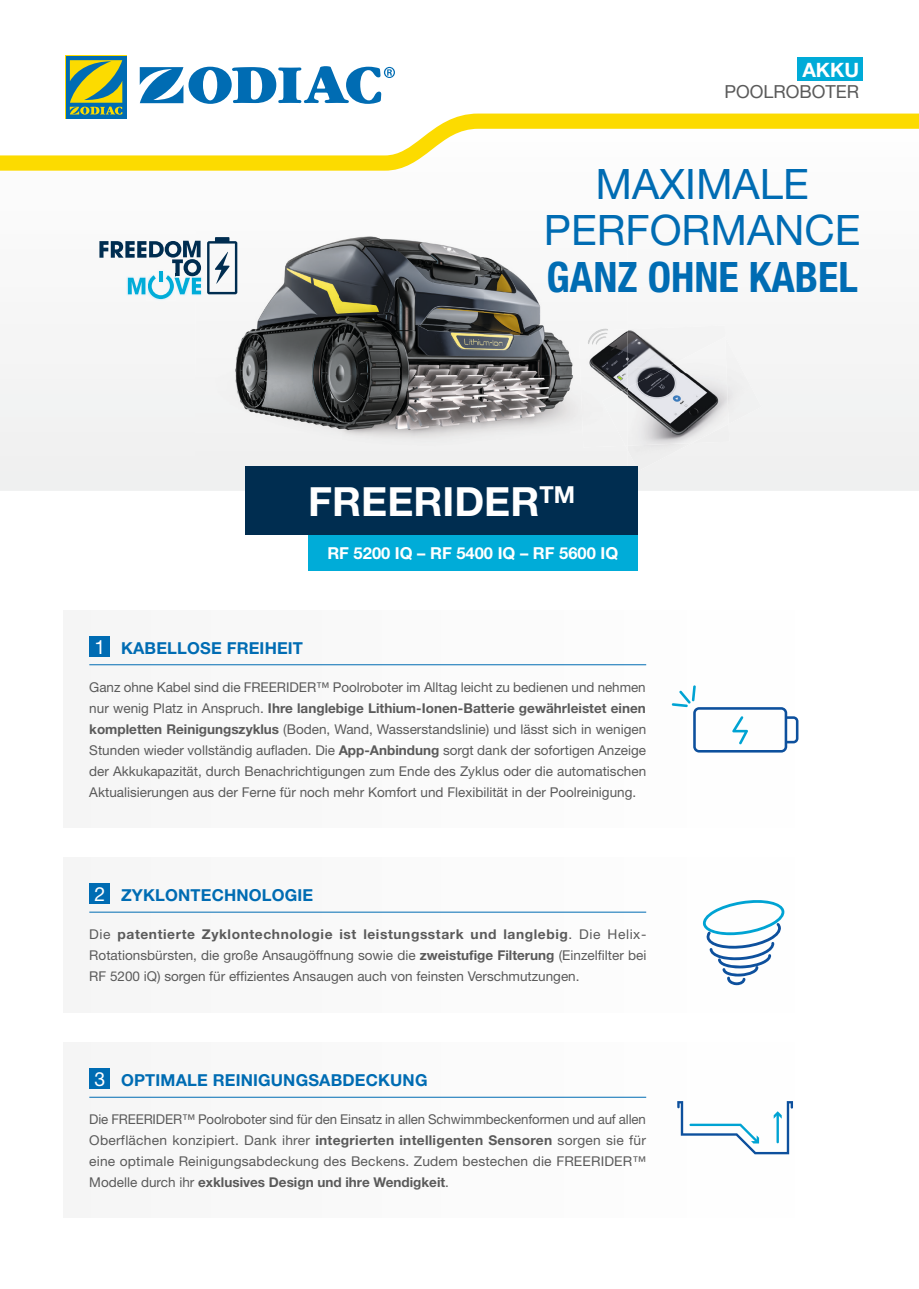
<style>
.page{position:relative;width:919px;height:1289px;background:#fff}
.page>*{position:absolute;margin:0;border:0;box-sizing:border-box;transform-origin:0 0}
.t1{font:42px/46.5px "Helvetica Neue";color:#006cb3;text-align:center}
.t2{font:700 condensed 42px "Helvetica Neue";color:#006cb3}
.t3{font:700 40.2px "Helvetica Neue";color:#fff}
.t4{font:700 19.8px "Helvetica Neue";color:#fff}
.t5{font:18px "Helvetica Neue";color:#5a5a5a}
.t6{font:700 16.5px "Helvetica Neue";letter-spacing:.01em;color:#006cb3}
.t7{font:700 16.5px "Helvetica Neue";color:#fff}
.t8{font:13.5px/21px "Helvetica Neue";color:#5a5a5a;text-align:justify}
.s1{font-weight:400;font-size:19.5px;color:#fff}
.s2{font-weight:700}
</style>
<div class="page">
<div style="left:64px;top:1042px;width:763px;height:175px;background:#fafafa"></div>
<div style="left:64px;top:857px;width:763px;height:155px;background:#fafafa"></div>
<svg style="left:702px;top:900px;width:83px;height:85px"></svg>
<svg style="left:677px;top:1101px;width:116px;height:53px"></svg>
<div style="left:64px;top:610px;width:763px;height:217px;background:#fafafa"></div>
<svg style="left:671px;top:685px;width:127px;height:67px"></svg>
<div style="left:0;top:240px;width:918px;height:251px;background:#f5f5f5"></div>
<div style="left:627px;top:337px;width:134px;height:134px;background:#f1f1f1"></div>
<img style="left:627px;top:325px;width:98px;height:41px">
<img style="left:627px;top:366px;width:28px;height:7px">
<img style="left:728px;top:424px;width:1px;height:19px">
<img style="left:627px;top:373px;width:101px;height:72px">
<img style="left:655px;top:337px;width:71px;height:36px">
<img style="left:196px;top:236px;width:431px;height:235px">
<img style="left:578px;top:329px;width:49px;height:118px">
<img style="left:602px;top:387px;width:25px;height:59px">
<img style="left:587px;top:329px;width:21px;height:15px">
<svg style="left:207px;top:237px;width:30px;height:57px"></svg>
<img style="left:146px;top:299px;width:29px;height:2px">
<img style="left:201px;top:276px;width:1px;height:20px">
<svg style="left:99px;top:241px;width:102px;height:58px"></svg>
<div style="left:308px;top:534px;width:329px;height:36px;background:#00acd8"></div>
<div style="left:245px;top:466px;width:392px;height:68px;background:#002d50"></div>
<hr style="left:89px;top:664px;width:557px;height:1px;background:#006cb3">
<div style="left:89px;top:635px;width:21px;height:21px;background:#006cb3"></div>
<hr style="left:89px;top:1096px;width:557px;height:1px;background:#006cb3">
<div style="left:89px;top:1068px;width:21px;height:21px;background:#006cb3"></div>
<hr style="left:89px;top:911px;width:557px;height:1px;background:#006cb3">
<div style="left:89px;top:883px;width:21px;height:21px;background:#006cb3"></div>
<svg style="left:0;top:113px;width:918px;height:58px"></svg>
<svg style="left:140px;top:66px;width:255px;height:38px"></svg>
<svg style="left:65px;top:55px;width:62px;height:64px"></svg>
<div style="left:66px;top:56px;width:60px;height:62px;background:#006cb3"></div>
<svg style="left:70px;top:60px;width:52px;height:55px"></svg>
<div style="left:797px;top:57px;width:66px;height:23px;background:#00abd8"></div>
<h3 class="t4" style="left:802px;top:57px;width:58px">AKKU</h3>
<h3 class="t5" style="left:724px;top:81px;width:136px">POOLROBOTER</h3>
<h1 class="t1" style="left:544px;top:160px;width:318px">MAXIMALE<br>PERFORMANCE</h1>
<h1 class="t2" style="left:546px;top:251px;width:313px">GANZ OHNE KABEL</h1>
<h2 class="t3" style="left:308px;top:477px;width:268px">FREERIDER<sup>TM</sup></h2>
<p class="t7" style="left:327px;top:543px;width:292px">RF 5200 IQ – RF 5400 IQ – RF 5600 IQ</p>
<p class="t6" style="left:94px;top:637px;width:210px"><span class="s1">1</span> KABELLOSE FREIHEIT</p>
<p class="t8" style="left:89px;top:676px;width:558px">Ganz ohne Kabel sind die FREERIDER™ Poolroboter im Alltag leicht zu bedienen und nehmen nur wenig Platz in Anspruch. <span class="s2">Ihre langlebige Lithium-Ionen-Batterie gewährleistet einen kompletten Reinigungszyklus</span> (Boden, Wand, Wasserstandslinie) und lässt sich in wenigen Stunden wieder vollständig aufladen. Die <span class="s2">App-Anbindung</span> sorgt dank der sofortigen Anzeige der Akkukapazität, durch Benachrichtigungen zum Ende des Zyklus oder die automatischen Aktualisierungen aus der Ferne für noch mehr Komfort und Flexibilität in der Poolreinigung.</p>
<p class="t6" style="left:94px;top:885px;width:220px"><span class="s1">2</span> ZYKLONTECHNOLOGIE</p>
<p class="t8" style="left:89px;top:923px;width:558px">Die <span class="s2">patentierte Zyklontechnologie ist leistungsstark und langlebig</span>. Die Helix-Rotationsbürsten, die große Ansaugöffnung sowie die <span class="s2">zweistufige Filterung</span> (Einzelfilter bei RF 5200 iQ) sorgen für effizientes Ansaugen auch von feinsten Verschmutzungen.</p>
<p class="t6" style="left:94px;top:1070px;width:335px"><span class="s1">3</span> OPTIMALE REINIGUNGSABDECKUNG</p>
<p class="t8" style="left:89px;top:1108px;width:558px">Die FREERIDER™ Poolroboter sind für den Einsatz in allen Schwimmbeckenformen und auf allen Oberflächen konzipiert. Dank ihrer <span class="s2">integrierten intelligenten Sensoren</span> sorgen sie für eine optimale Reinigungsabdeckung des Beckens. Zudem bestechen die FREERIDER™ Modelle durch ihr <span class="s2">exklusives Design und ihre Wendigkeit</span>.</p>
</div>
